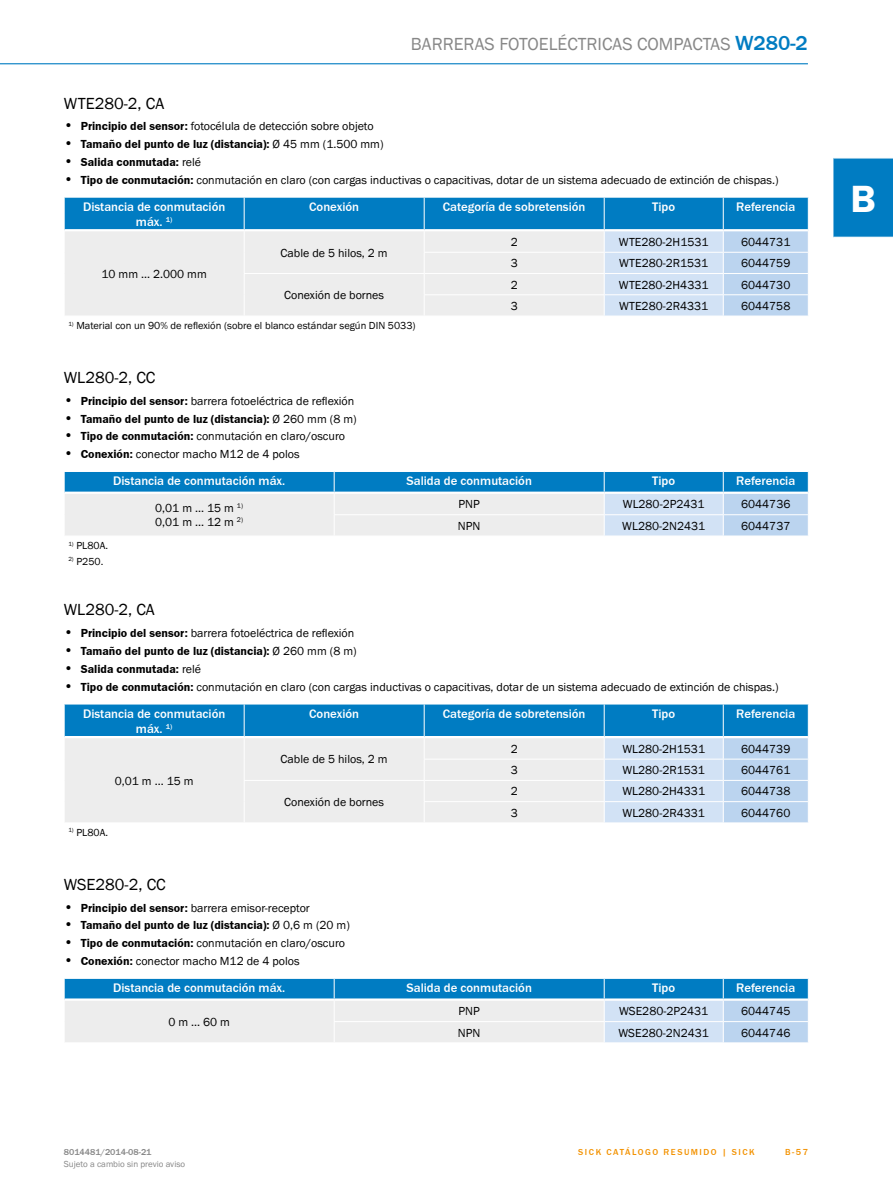
<style>
.page{position:relative;width:893px;height:1188px;background:#fff}
.page>*{position:absolute;margin:0;border:0;box-sizing:border-box;transform-origin:0 0}
.t1{font:700 39px "SICK Franklin";color:#fff}
.t2{font:500 21px "SICK Franklin";color:#007cc2}
.t3{font:18px "SICK Franklin";color:#878787}
.t4{font:16.5px "SICK Franklin";color:#000}
.t5{font:500 12.75px/15.3px "SICK Franklin";color:#fff;text-align:center}
.t6{font:12px/14.4px "SICK Franklin";color:#000}
.t7{font:700 12px "SICK Franklin";color:#000}
.t8{font:10.5px "SICK Franklin";color:#000}
.t9{font:500 9px "SICK Franklin";letter-spacing:.17em;color:#f39200}
.t10{font:9px "SICK Franklin";color:#878787}
.t11{font:500 9px "SICK Franklin";color:#878787}
.s1{font-size:14.25px}
.s2{font-weight:700}
.s3{font-weight:400;font-size:14.25px}
.s4{font-weight:400}
</style>
<div class="page">
<hr style="left:0;top:63px;width:808px;height:1px;background:#007cc2">
<svg style="left:64px;top:197px;width:745px;height:119px;background:#a9cde3"></svg>
<svg style="left:64px;top:471px;width:745px;height:65px;background:#a1c9e2"></svg>
<svg style="left:64px;top:704px;width:745px;height:119px;background:#a9cde3"></svg>
<svg style="left:64px;top:978px;width:745px;height:65px;background:#a1c9e2"></svg>
<div style="left:833px;top:158px;width:60px;height:80px;background:#007cc2"></div>
<h3 class="t3" style="left:411px;top:32px;width:23px">Barreras</h3>
<h3 class="t3" style="left:499px;top:32px;width:11px">fotoeléctricas</h3>
<h3 class="t3" style="left:637px;top:32px;width:12px">compactas</h3>
<h2 class="t2" style="left:735px;top:30px;width:74px">W280-2</h2>
<h3 class="t4" style="left:64px;top:93px;width:102px">WTE280-2, CA</h3>
<p class="t6" style="left:64px;top:119px;width:311px"><span class="s1">•</span> <span class="s2">Principio del sensor:</span> fotocélula de detección sobre objeto</p>
<p class="t7" style="left:64px;top:137px;width:321px"><span class="s3">•</span> Tamaño del punto de luz (distancia): <span class="s4">Ø 45 mm (1.500 mm)</span></p>
<p class="t7" style="left:64px;top:155px;width:139px"><span class="s3">•</span> Salida conmutada: <span class="s4">relé</span></p>
<p class="t6" style="left:64px;top:173px;width:716px"><span class="s1">•</span> <span class="s2">Tipo de conmutación:</span> conmutación en claro (con cargas inductivas o capacitivas, dotar de un sistema adecuado de extinción de chispas.)</p>
<p class="t5" style="left:83px;top:199px;width:144px">Distancia de conmutación máx. <sup>1)</sup></p>
<p class="t5" style="left:309px;top:199px;width:51px">Conexión</p>
<p class="t5" style="left:443px;top:199px;width:144px">Categoría de sobretensión</p>
<p class="t5" style="left:652px;top:199px;width:24px">Tipo</p>
<p class="t5" style="left:736px;top:199px;width:61px">Referencia</p>
<p class="t6" style="left:102px;top:267px;width:107px">10 mm ... 2.000 mm</p>
<p class="t6" style="left:281px;top:246px;width:109px">Cable de 5 hilos, 2 m</p>
<p class="t6" style="left:284px;top:288px;width:101px">Conexión de bornes</p>
<p class="t8" style="left:68px;top:319px;width:349px"><sup>1)</sup> Material con un 90% de reflexión (sobre el blanco estándar según DIN 5033)</p>
<p class="t6" style="left:511px;top:235px;width:9px">2</p>
<p class="t6" style="left:619px;top:235px;width:91px">WTE280-2H1531</p>
<p class="t6" style="left:741px;top:235px;width:51px">6044731</p>
<p class="t6" style="left:511px;top:256px;width:9px">3</p>
<p class="t6" style="left:619px;top:256px;width:91px">WTE280-2R1531</p>
<p class="t6" style="left:741px;top:256px;width:51px">6044759</p>
<p class="t6" style="left:511px;top:277px;width:9px">2</p>
<p class="t6" style="left:619px;top:277px;width:91px">WTE280-2H4331</p>
<p class="t6" style="left:741px;top:277px;width:51px">6044730</p>
<p class="t6" style="left:511px;top:299px;width:9px">3</p>
<p class="t6" style="left:619px;top:299px;width:91px">WTE280-2R4331</p>
<p class="t6" style="left:741px;top:299px;width:51px">6044758</p>
<h3 class="t4" style="left:64px;top:367px;width:93px">WL280-2, CC</h3>
<p class="t6" style="left:64px;top:394px;width:292px"><span class="s1">•</span> <span class="s2">Principio del sensor:</span> barrera fotoeléctrica de reflexión</p>
<p class="t7" style="left:64px;top:411px;width:294px"><span class="s3">•</span> Tamaño del punto de luz (distancia): <span class="s4">Ø 260 mm (8 m)</span></p>
<p class="t6" style="left:64px;top:429px;width:283px"><span class="s1">•</span> <span class="s2">Tipo de conmutación:</span> conmutación en claro/oscuro</p>
<p class="t6" style="left:64px;top:447px;width:237px"><span class="s1">•</span> <span class="s2">Conexión:</span> conector macho M12 de 4 polos</p>
<p class="t5" style="left:113px;top:473px;width:174px">Distancia de conmutación máx.</p>
<p class="t5" style="left:406px;top:473px;width:127px">Salida de conmutación</p>
<p class="t5" style="left:652px;top:473px;width:24px">Tipo</p>
<p class="t5" style="left:736px;top:473px;width:61px">Referencia</p>
<p class="t6" style="left:155px;top:501px;width:89px">0,01 m ... 15 m <sup>1)<br></sup>0,01 m ... 12 m <sup>2)</sup></p>
<p class="t6" style="left:458px;top:497px;width:23px">PNP</p>
<p class="t6" style="left:623px;top:497px;width:83px">WL280-2P2431</p>
<p class="t6" style="left:741px;top:497px;width:51px">6044736</p>
<p class="t6" style="left:458px;top:519px;width:24px">NPN</p>
<p class="t6" style="left:622px;top:519px;width:84px">WL280-2N2431</p>
<p class="t6" style="left:741px;top:519px;width:51px">6044737</p>
<p class="t8" style="left:68px;top:539px;width:41px"><sup>1)</sup> PL80A.</p>
<p class="t8" style="left:68px;top:555px;width:36px"><sup>2)</sup> P250.</p>
<h3 class="t4" style="left:64px;top:600px;width:93px">WL280-2, CA</h3>
<p class="t6" style="left:64px;top:626px;width:292px"><span class="s1">•</span> <span class="s2">Principio del sensor:</span> barrera fotoeléctrica de reflexión</p>
<p class="t7" style="left:64px;top:644px;width:294px"><span class="s3">•</span> Tamaño del punto de luz (distancia): <span class="s4">Ø 260 mm (8 m)</span></p>
<p class="t7" style="left:64px;top:662px;width:139px"><span class="s3">•</span> Salida conmutada: <span class="s4">relé</span></p>
<p class="t6" style="left:64px;top:680px;width:716px"><span class="s1">•</span> <span class="s2">Tipo de conmutación:</span> conmutación en claro (con cargas inductivas o capacitivas, dotar de un sistema adecuado de extinción de chispas.)</p>
<p class="t5" style="left:83px;top:706px;width:144px">Distancia de conmutación máx. <sup>1)</sup></p>
<p class="t5" style="left:309px;top:706px;width:51px">Conexión</p>
<p class="t5" style="left:443px;top:706px;width:144px">Categoría de sobretensión</p>
<p class="t5" style="left:652px;top:706px;width:24px">Tipo</p>
<p class="t5" style="left:736px;top:706px;width:61px">Referencia</p>
<p class="t6" style="left:115px;top:774px;width:80px">0,01 m ... 15 m</p>
<p class="t8" style="left:68px;top:826px;width:41px"><sup>1)</sup> PL80A.</p>
<p class="t6" style="left:281px;top:752px;width:109px">Cable de 5 hilos, 2 m</p>
<p class="t6" style="left:284px;top:795px;width:101px">Conexión de bornes</p>
<p class="t6" style="left:511px;top:742px;width:9px">2</p>
<p class="t6" style="left:622px;top:742px;width:84px">WL280-2H1531</p>
<p class="t6" style="left:741px;top:742px;width:51px">6044739</p>
<p class="t6" style="left:511px;top:763px;width:9px">3</p>
<p class="t6" style="left:623px;top:763px;width:84px">WL280-2R1531</p>
<p class="t6" style="left:741px;top:763px;width:51px">6044761</p>
<p class="t6" style="left:511px;top:784px;width:9px">2</p>
<p class="t6" style="left:622px;top:784px;width:84px">WL280-2H4331</p>
<p class="t6" style="left:741px;top:784px;width:51px">6044738</p>
<p class="t6" style="left:511px;top:806px;width:9px">3</p>
<p class="t6" style="left:623px;top:806px;width:84px">WL280-2R4331</p>
<p class="t6" style="left:741px;top:806px;width:51px">6044760</p>
<h3 class="t4" style="left:64px;top:874px;width:103px">WSE280-2, CC</h3>
<p class="t6" style="left:64px;top:900px;width:248px"><span class="s1">•</span> <span class="s2">Principio del sensor:</span> barrera emisor-receptor</p>
<p class="t7" style="left:64px;top:918px;width:288px"><span class="s3">•</span> Tamaño del punto de luz (distancia): <span class="s4">Ø 0,6 m (20 m)</span></p>
<p class="t6" style="left:64px;top:936px;width:283px"><span class="s1">•</span> <span class="s2">Tipo de conmutación:</span> conmutación en claro/oscuro</p>
<p class="t6" style="left:64px;top:954px;width:237px"><span class="s1">•</span> <span class="s2">Conexión:</span> conector macho M12 de 4 polos</p>
<p class="t5" style="left:113px;top:980px;width:174px">Distancia de conmutación máx.</p>
<p class="t5" style="left:406px;top:980px;width:127px">Salida de conmutación</p>
<p class="t5" style="left:652px;top:980px;width:24px">Tipo</p>
<p class="t5" style="left:736px;top:980px;width:61px">Referencia</p>
<p class="t6" style="left:168px;top:1015px;width:63px">0 m ... 60 m</p>
<p class="t6" style="left:458px;top:1004px;width:23px">PNP</p>
<p class="t6" style="left:619px;top:1004px;width:91px">WSE280-2P2431</p>
<p class="t6" style="left:741px;top:1004px;width:51px">6044745</p>
<p class="t6" style="left:458px;top:1026px;width:24px">NPN</p>
<p class="t6" style="left:619px;top:1026px;width:92px">WSE280-2N2431</p>
<p class="t6" style="left:741px;top:1026px;width:51px">6044746</p>
<p class="t11" style="left:64px;top:1146px;width:89px">8014481/2014-08-21</p>
<p class="t9" style="left:578px;top:1146px;width:43px">SICK Catálogo</p>
<p class="t9" style="left:664px;top:1146px;width:8px">resumido</p>
<p class="t9" style="left:722px;top:1146px;width:34px">| SICK</p>
<p class="t10" style="left:64px;top:1159px;width:123px">Sujeto a cambio sin previo aviso</p>
<p class="t9" style="left:785px;top:1146px;width:24px">B-57</p>
<h1 class="t1" style="left:850px;top:175px;width:27px">B</h1>
</div>
